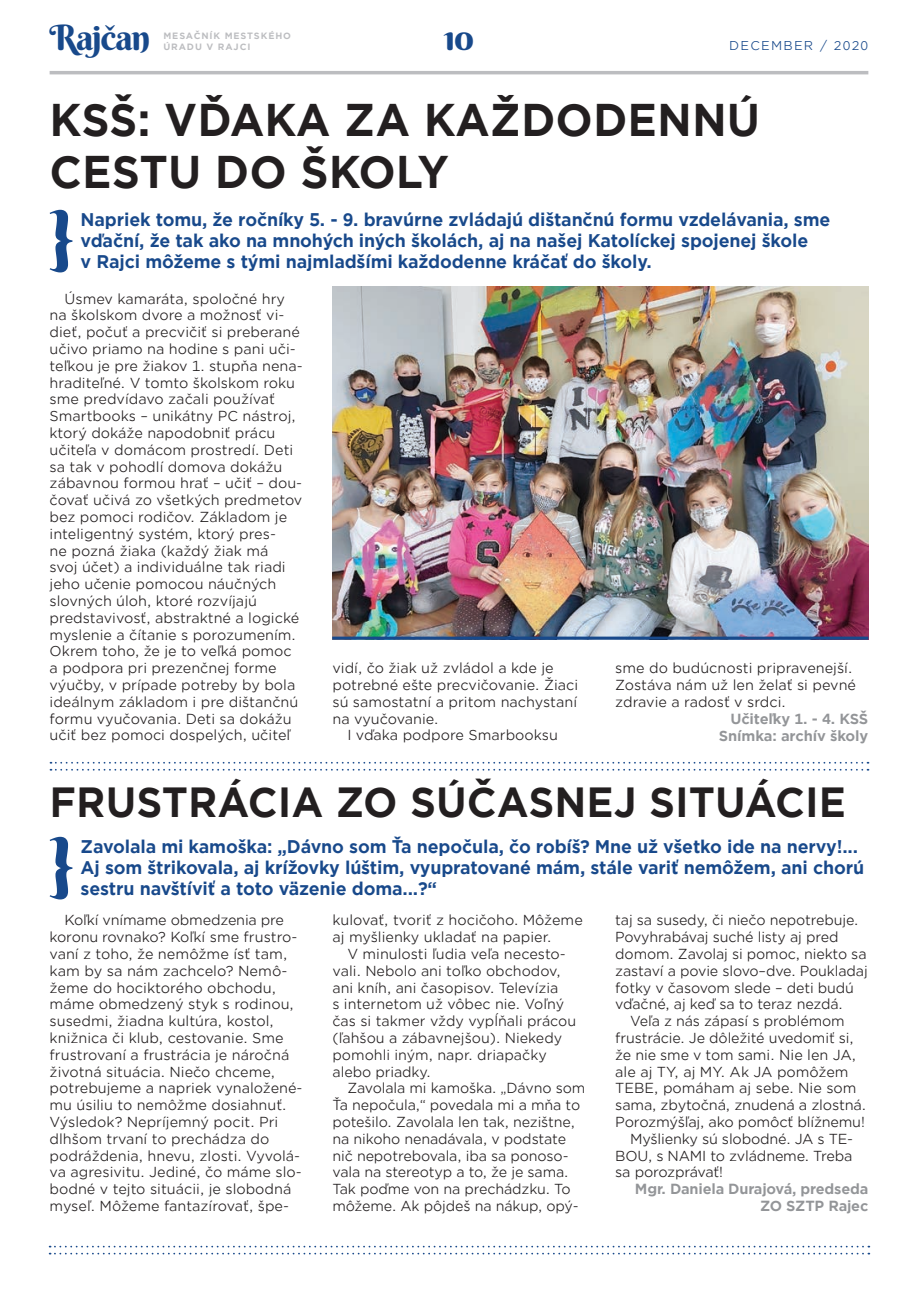
<style>
.page{position:relative;width:918px;height:1305px;background:#fff}
.page>*{position:absolute;margin:0;border:0;box-sizing:border-box;transform-origin:0 0}
.t1{font:700 43.75px/52.5px "Gotham Office";color:#231f20;scale:.96 1}
.t2{font:700 40.25px "Gotham Office";color:#231f20;scale:.96 1}
.t3{font:35px "Berkshire Swash";letter-spacing:-.04em;color:#18498b}
.t4{font:700 17.5px/21px "Gotham Office";letter-spacing:-.01em;color:#18498b}
.t5{font:700 14px/16.8px "Gotham Office";letter-spacing:-.015em;color:#939598;text-align:right}
.t6{font:13.83px/16.8px "Gotham Office";color:#231f20}
.t7{font:13.83px "Gotham Office";letter-spacing:-.02em;color:#231f20}
.t8{font:12.25px "Gotham Office";letter-spacing:.1em;color:#18498b}
.t9{font:700 8.75px/10.5px "Gotham Office";letter-spacing:.1em;color:#bcbdc0}
</style>
<div class="page">
<hr style="left:50px;top:71px;width:818px;height:3px;background:#bcbdc0">
<svg style="left:50px;top:1245px;width:819px;height:9px"></svg>
<svg style="left:50px;top:210px;width:22px;height:62px"></svg>
<svg style="left:50px;top:837px;width:22px;height:62px"></svg>
<img style="left:332px;top:287px;width:536px;height:349px">
<svg style="left:50px;top:769px;width:818px;height:1px"></svg>
<svg style="left:50px;top:762px;width:818px;height:1px"></svg>
<svg style="left:332px;top:636px;width:536px;height:4px;background:#30558c"></svg>
<h3 class="t3" style="left:50px;top:15px;width:102px">Rajčan</h3>
<h3 class="t3" style="left:444px;top:15px;width:32px">10</h3>
<p class="t8" style="left:729px;top:37px;width:141px">DECEMBER / 2020</p>
<p class="t9" style="left:163px;top:31px;width:129px">MESAČNÍK MESTSKÉHO<br>ÚRADU V RAJCI</p>
<h1 class="t1" style="left:50px;top:93px;width:742px">KSŠ: VĎAKA ZA KAŽDODENNÚ<br>CESTU DO ŠKOLY</h1>
<p class="t4" style="left:81px;top:208px;width:751px">Napriek tomu, že ročníky 5. - 9. bravúrne zvládajú dištančnú formu vzdelávania, sme vďační, že tak ako na mnohých iných školách, aj na našej Katolíckej spojenej škole<br>v Rajci môžeme s tými najmladšími každodenne kráčať do školy.</p>
<p class="t6" style="left:50px;top:290px;width:255px;text-indent:15px">Úsmev kamaráta, spoločné hry na školskom dvore a možnosť vi&shy;dieť, počuť a precvičiť si preberané učivo priamo na hodine s pani uči&shy;teľkou je pre žiakov 1. stupňa nena&shy;hraditeľné. V tomto školskom roku sme predvídavo začali používať<br>Smartbooks – unikátny PC nástroj, ktorý dokáže napodobniť prácu učiteľa v domácom prostredí. Deti sa tak v pohodlí domova dokážu zábavnou formou hrať – učiť – dou&shy;čovať učivá zo všetkých predmetov bez pomoci rodičov. Základom je inteligentný systém, ktorý pres-<br>ne pozná žiaka (každý žiak má<br>svoj účet) a individuálne tak riadi jeho učenie pomocou náučných slovných úloh, ktoré rozvíjajú predstavivosť, abstraktné a logické myslenie a čítanie s porozumením.<br>Okrem toho, že je to veľká pomoc a podpora pri prezenčnej forme výučby, v prípade potreby by bola ideálnym základom i pre dištančnú formu vyučovania. Deti sa dokážu učiť bez pomoci dospelých, učiteľ</p>
<p class="t6" style="left:332px;top:659px;width:247px">vidí, čo žiak už zvládol a kde je potrebné ešte precvičovanie. Žiaci sú samostatní a pritom nachystaní na vyučovanie.</p>
<p class="t6" style="left:347px;top:726px;width:212px">I vďaka podpore Smarbooksu</p>
<p class="t6" style="left:615px;top:659px;width:242px">sme do budúcnosti pripravenejší.<br>Zostáva nám už len želať si pevné zdravie a radosť v srdci.</p>
<p class="t5" style="left:719px;top:710px;width:151px">Učiteľky 1. - 4. KSŠ<br>Snímka: archív školy</p>
<h2 class="t2" style="left:50px;top:774px;width:831px">FRUSTRÁCIA ZO SÚČASNEJ SITUÁCIE</h2>
<p class="t4" style="left:81px;top:835px;width:785px">Zavolala mi kamoška: „Dávno som Ťa nepočula, čo robíš? Mne už všetko ide na nervy!...<br>Aj som štrikovala, aj krížovky lúštim, vyupratované mám, stále variť nemôžem, ani chorú sestru navštíviť a toto väzenie doma...?“</p>
<p class="t6" style="left:50px;top:911px;width:254px;text-indent:15px">Koľkí vnímame obmedzenia pre koronu rovnako? Koľkí sme frustro&shy;vaní z toho, že nemôžme ísť tam, kam by sa nám zachcelo? Nemô&shy;žeme do hociktorého obchodu, máme obmedzený styk s rodinou, susedmi, žiadna kultúra, kostol, knižnica či klub, cestovanie. Sme frustrovaní a frustrácia je náročná životná situácia. Niečo chceme, potrebujeme a napriek vynaložené&shy;mu úsiliu to nemôžme dosiahnuť.<br>Výsledok? Nepríjemný pocit. Pri dlhšom trvaní to prechádza do podráždenia, hnevu, zlosti. Vyvolá&shy;va agresivitu. Jediné, čo máme slo&shy;bodné v tejto situácii, je slobodná myseľ. Môžeme fantazírovať, špe-</p>
<p class="t6" style="left:332px;top:911px;width:252px">kulovať, tvoriť z hocičoho. Môžeme aj myšlienky ukladať na papier.</p>
<p class="t6" style="left:332px;top:945px;width:245px;text-indent:15px">V minulosti ľudia veľa necesto&shy;vali. Nebolo ani toľko obchodov, ani kníh, ani časopisov. Televízia<br>s internetom už vôbec nie. Voľný čas si takmer vždy vypĺňali prácou (ľahšou a zábavnejšou). Niekedy pomohli iným, napr. driapačky alebo priadky.</p>
<p class="t6" style="left:332px;top:1079px;width:254px;text-indent:15px">Zavolala mi kamoška. „Dávno som Ťa nepočula,“ povedala mi a mňa to potešilo. Zavolala len tak, nezištne, na nikoho nenadávala, v podstate nič nepotrebovala, iba sa ponoso&shy;vala na stereotyp a to, že je sama.<br>Tak poďme von na prechádzku. To môžeme. Ak pôjdeš na nákup, opý-</p>
<p class="t6" style="left:615px;top:911px;width:245px">taj sa susedy, či niečo nepotrebuje.</p>
<p class="t6" style="left:615px;top:928px;width:225px">Povyhrabávaj suché listy aj pred</p>
<p class="t6" style="left:615px;top:945px;width:253px">domom. Zavolaj si pomoc, niekto sa</p>
<p class="t6" style="left:615px;top:962px;width:254px">zastaví a povie slovo–dve. Poukladaj</p>
<p class="t6" style="left:615px;top:978px;width:240px">fotky v časovom slede – deti budú</p>
<p class="t6" style="left:615px;top:995px;width:229px">vďačné, aj keď sa to teraz nezdá.</p>
<p class="t6" style="left:630px;top:1012px;width:216px">Veľa z nás zápasí s problémom</p>
<p class="t6" style="left:615px;top:1029px;width:240px">frustrácie. Je dôležité uvedomiť si,</p>
<p class="t6" style="left:615px;top:1046px;width:242px">že nie sme v tom sami. Nie len JA,</p>
<p class="t6" style="left:615px;top:1062px;width:235px">ale aj TY, aj MY. Ak JA pomôžem</p>
<p class="t6" style="left:615px;top:1079px;width:243px">TEBE, pomáham aj sebe. Nie som</p>
<p class="t6" style="left:615px;top:1096px;width:252px">sama, zbytočná, znudená a zlostná.</p>
<p class="t6" style="left:615px;top:1113px;width:251px">Porozmýšľaj, ako pomôcť blížnemu!</p>
<p class="t6" style="left:630px;top:1130px;width:224px">Myšlienky sú slobodné. JA s TE-</p>
<p class="t6" style="left:615px;top:1146px;width:239px">BOU, s NAMI to zvládneme. Treba</p>
<p class="t7" style="left:615px;top:1163px;width:109px">sa porozprávať!</p>
<p class="t5" style="left:635px;top:1180px;width:235px">Mgr. Daniela Durajová, predseda<br>ZO SZTP Rajec</p>
</div>
